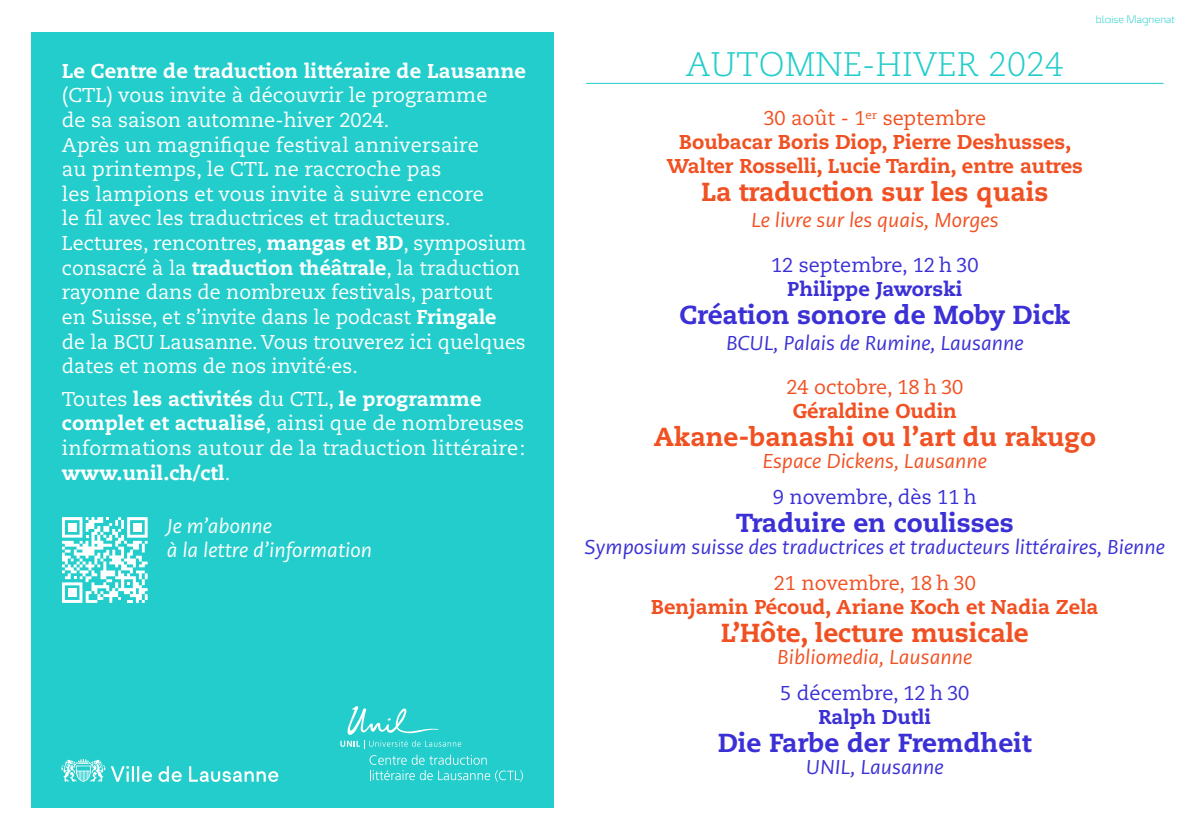
<style>
.page{position:relative;width:1191px;height:840px;background:#fff}
.page>*{position:absolute;margin:0;border:0;box-sizing:border-box;transform-origin:0 0}
.t1{font:300 34px "Caecilia LT Pro 45";color:#22cdcb}
.t2{font:800 26px "Caecilia LT Pro 85";color:#f15122}
.t3{font:800 26px "Caecilia LT Pro 85";color:#3b30d5}
.t4{font:20px/24.6px "Caecilia LT Pro 55 Roman";color:#fff}
.t5{font:800 20px/24px "Caecilia LT Pro 85";color:#f15122;text-align:center}
.t6{font:italic 20px "PMN Caecilia Sans Text";color:#3b30d5}
.t7{font:800 20px "Caecilia LT Pro 85";letter-spacing:.005em;color:#fff}
.t8{font:italic 20px "PMN Caecilia Sans Text";color:#f15122}
.t9{font:20px "Caecilia LT Pro 55 Roman";color:#f15122}
.t10{font:20px "Caecilia LT Pro 55 Roman";color:#3b30d5}
.t11{font:italic 20px/24.6px "PMN Caecilia Sans Text";color:#fff}
.t12{font:800 20px "Caecilia LT Pro 85";color:#3b30d5}
.t13{font:300 10px "Cy";color:#22cdcb}
.s1{font-family:"Caecilia LT Pro 85";font-weight:800}
.s2{font-family:"Caecilia LT Pro 55 Roman";font-weight:400}
</style>
<div class="page">
<div style="left:31px;top:32px;width:522px;height:775px;background:#22cdcb"></div>
<svg style="left:369px;top:754px;width:154px;height:27px"></svg>
<svg style="left:340px;top:706px;width:121px;height:42px"></svg>
<svg style="left:61px;top:759px;width:217px;height:22px"></svg>
<svg style="left:62px;top:517px;width:86px;height:85px"></svg>
<hr style="left:586px;top:83px;width:577px;height:1px;background:#22cdcb">
<p class="t7" style="left:62px;top:57px;width:465px">Le Centre de traduction littéraire de Lausanne</p>
<p class="t4" style="left:62px;top:83px;width:466px">(CTL) vous invite à découvrir le programme<br>de sa saison automne-hiver 2024.<br>Après un magnifique festival anniversaire<br>au printemps, le CTL ne raccroche pas<br>les lampions et vous invite à suivre encore<br>le fil avec les traductrices et traducteurs.<br>Lectures, rencontres, <span class="s1">mangas et BD</span>, symposium consacré à la <span class="s1">traduction théâtrale</span>, la traduction rayonne dans de nombreux festivals, partout<br>en Suisse, et s’invite dans le podcast <span class="s1">Fringale<br></span>de la BCU Lausanne. Vous trouverez ici quelques dates et noms de nos invité·es.</p>
<p class="t7" style="left:62px;top:385px;width:421px"><span class="s2">Toutes</span> les activités <span class="s2">du CTL,</span> le programme</p>
<p class="t4" style="left:62px;top:410px;width:465px"><span class="s1">complet et actualisé</span>, ainsi que de nombreuses informations autour de la traduction littéraire:</p>
<p class="t7" style="left:62px;top:458px;width:170px">www.unil.ch/ctl<span class="s2">.</span></p>
<p class="t11" style="left:167px;top:513px;width:207px">Je m’abonne<br>à la lettre d’information</p>
<p class="t13" style="left:1095px;top:12px;width:81px">blaise Magnenat</p>
<h1 class="t1" style="left:686px;top:42px;width:379px">AUTOMNE-HIVER 2024</h1>
<p class="t9" style="left:763px;top:105px;width:224px">30 août - 1<sup>er</sup> septembre</p>
<p class="t5" style="left:667px;top:130px;width:417px">Boubacar Boris Diop, Pierre Deshusses,<br>Walter Rosselli, Lucie Tardin, entre autres</p>
<h2 class="t2" style="left:701px;top:174px;width:349px">La traduction sur les quais</h2>
<p class="t8" style="left:751px;top:208px;width:249px">Le livre sur les quais, Morges</p>
<p class="t10" style="left:771px;top:251px;width:209px">12 septembre, 12 h 30</p>
<p class="t12" style="left:787px;top:274px;width:177px">Philippe Jaworski</p>
<h2 class="t3" style="left:679px;top:296px;width:392px">Création sonore de Moby Dick</h2>
<p class="t6" style="left:726px;top:330px;width:299px">BCUL, Palais de Rumine, Lausanne</p>
<p class="t9" style="left:786px;top:373px;width:178px">24 octobre, 18 h 30</p>
<p class="t5" style="left:792px;top:398px;width:166px">Géraldine Oudin</p>
<h2 class="t2" style="left:653px;top:418px;width:444px">Akane-banashi ou l’art du rakugo</h2>
<p class="t8" style="left:762px;top:448px;width:226px">Espace Dickens, Lausanne</p>
<p class="t10" style="left:773px;top:483px;width:205px">9 novembre, dès 11 h</p>
<h2 class="t3" style="left:736px;top:504px;width:279px">Traduire en coulisses</h2>
<p class="t6" style="left:584px;top:534px;width:582px">Symposium suisse des traductrices et traducteurs littéraires, Bienne</p>
<p class="t9" style="left:774px;top:569px;width:204px">21 novembre, 18 h 30</p>
<p class="t5" style="left:651px;top:594px;width:449px">Benjamin Pécoud, Ariane Koch et Nadia Zela</p>
<h2 class="t2" style="left:721px;top:614px;width:309px">L’Hôte, lecture musicale</h2>
<p class="t8" style="left:777px;top:644px;width:197px">Bibliomedia, Lausanne</p>
<p class="t10" style="left:780px;top:679px;width:190px">5 décembre, 12 h 30</p>
<p class="t12" style="left:818px;top:702px;width:114px">Ralph Dutli</p>
<h2 class="t3" style="left:718px;top:724px;width:315px">Die Farbe der Fremdheit</h2>
<p class="t6" style="left:806px;top:754px;width:139px">UNIL, Lausanne</p>
</div>
